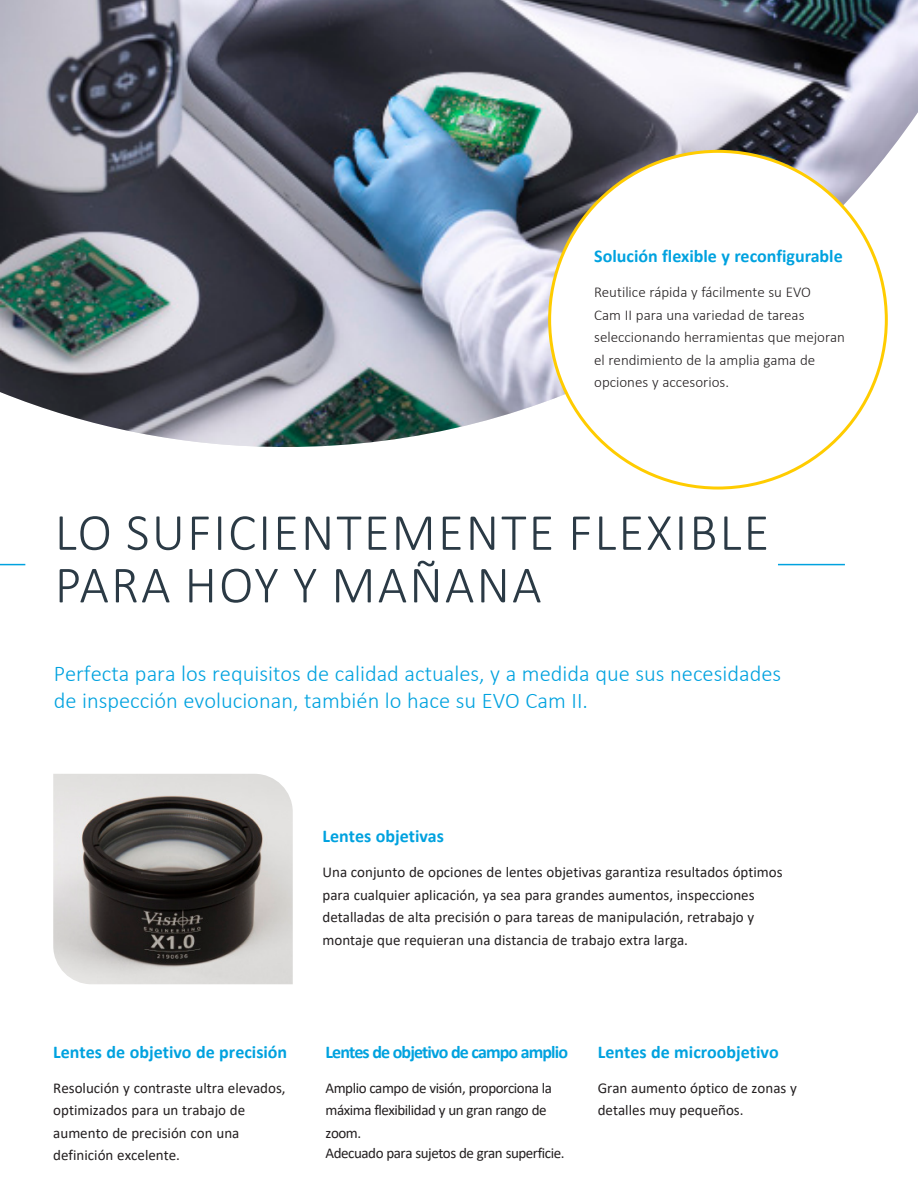
<style>
.page{position:relative;width:918px;height:1188px;background:#fff}
.page>*{position:absolute;margin:0;border:0;box-sizing:border-box;transform-origin:0 0}
.t1{font:300 52.5px/52.5px "Calibri";letter-spacing:.04em;color:#2b3a45}
.t2{font:300 22.5px/27px "Calibri";color:#00a2df}
.t3{font:700 18px "Calibri";color:#00a2df}
.t4{font:700 18px "Calibri";letter-spacing:-.05em;color:#00a2df}
.t5{font:15px/22.5px "Calibri";color:#231f20}
.t6{font:300 15px/22.5px "Calibri";color:#231f20}
.t7{font:15px/22.5px "Calibri";letter-spacing:-.03em;color:#231f20}
</style>
<div class="page">
<img style="left:0;top:0;width:918px;height:447px">
<hr style="left:778px;top:564px;width:67px;height:1px;background:#00a2df">
<svg style="left:0;top:564px;width:25px;height:1px"></svg>
<div style="left:550px;top:151px;width:336px;height:337px;background:#fff;border-radius:50%"></div>
<img style="left:53px;top:774px;width:240px;height:210px">
<p class="t3" style="left:594px;top:243px;width:250px">Solución flexible y reconfigurable</p>
<p class="t6" style="left:594px;top:281px;width:252px">Reutilice rápida y fácilmente su EVO<br>Cam II para una variedad de tareas seleccionando herramientas que mejoran el rendimiento de la amplia gama de opciones y accesorios.</p>
<h1 class="t1" style="left:55px;top:506px;width:716px">LO SUFICIENTEMENTE FLEXIBLE<br>PARA HOY Y MAÑANA</h1>
<h2 class="t2" style="left:54px;top:660px;width:729px">Perfecta para los requisitos de calidad actuales, y a medida que sus necesidades de inspección evolucionan, también lo hace su EVO Cam II.</h2>
<p class="t3" style="left:323px;top:823px;width:123px">Lentes objetivas</p>
<p class="t5" style="left:323px;top:861px;width:462px">Una conjunto de opciones de lentes objetivas garantiza resultados óptimos para cualquier aplicación, ya sea para grandes aumentos, inspecciones detalladas de alta precisión o para tareas de manipulación, retrabajo y montaje que requieran una distancia de trabajo extra larga.</p>
<p class="t3" style="left:53px;top:1039px;width:236px">Lentes de objetivo de precisión</p>
<p class="t5" style="left:53px;top:1076px;width:234px">Resolución y contraste ultra elevados, optimizados para un trabajo de aumento de precisión con una definición excelente.</p>
<p class="t4" style="left:326px;top:1039px;width:244px">Lentes de objetivo de campo amplio</p>
<p class="t7" style="left:326px;top:1076px;width:228px">Amplio campo de visión, proporciona la máxima flexibilidad y un gran rango de zoom.</p>
<p class="t7" style="left:326px;top:1141px;width:241px">Adecuado para sujetos de gran superficie.</p>
<p class="t3" style="left:598px;top:1039px;width:183px">Lentes de microobjetivo</p>
<p class="t5" style="left:598px;top:1076px;width:201px">Gran aumento óptico de zonas y detalles muy pequeños.</p>
</div>
